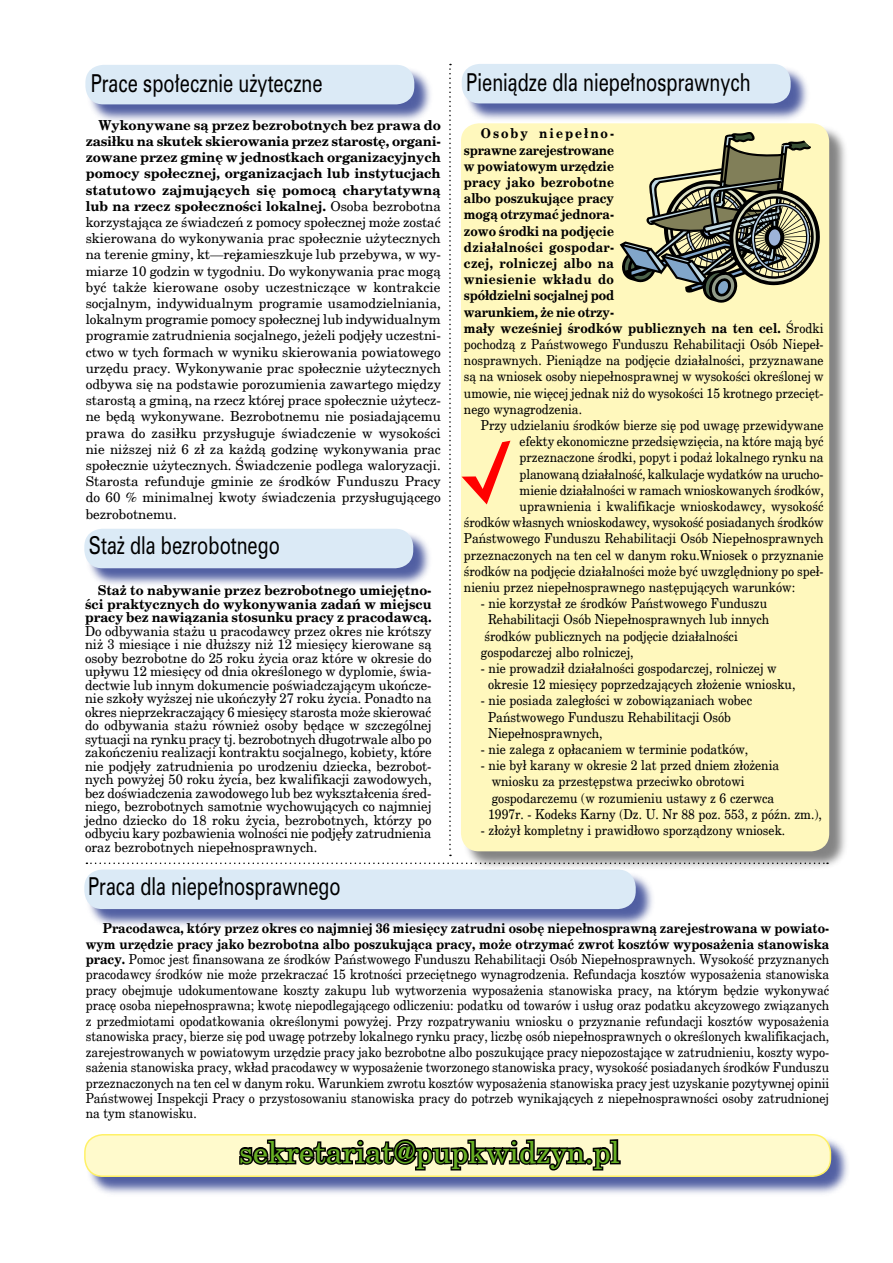
<style>
.page{position:relative;width:893px;height:1263px;background:#fff}
.page>*{position:absolute;margin:0;border:0;box-sizing:border-box;transform-origin:0 0}
.t1{font:30px "New Brunswick";color:#67af23}
.t2{font:22.5px "Zurich PL";color:#000;scale:.75 1}
.t3{font:13.5px/15.5px "New Brunswick";color:#000;scale:.9 1}
.t4{font:13.5px/16.2px "New Brunswick";color:#000;text-align:justify}
.t5{font:13.5px/13.5px "New Brunswick";color:#000;text-align:justify;scale:.96 1}
.t6{font:700 13.5px/16.2px "New Brunswick";color:#000;scale:.9 1}
.t7{font:700 13.5px/13.5px "New Brunswick";color:#000;text-align:justify;scale:.96 1}
.s1{font-weight:700}
.s2{font-weight:400}
</style>
<div class="page">
<div style="left:86px;top:871px;width:570px;height:58px;background:#162983;opacity:.75"></div>
<div style="left:84px;top:869px;width:552px;height:40px;background:#dbeaf6;border-radius:18px"></div>
<div style="left:86px;top:530px;width:348px;height:58px;background:#162983;opacity:.75"></div>
<div style="left:84px;top:529px;width:329px;height:39px;background:#dbeaf6;border-radius:18px"></div>
<div style="left:462px;top:125px;width:387px;height:747px;background:#000;opacity:.49"></div>
<div style="left:461px;top:123px;width:368px;height:728px;background:#fff8bd;border-radius:18px"></div>
<div style="left:87px;top:66px;width:348px;height:59px;background:#162983;opacity:.75"></div>
<div style="left:85px;top:65px;width:329px;height:39px;background:#dbeaf6;border-radius:18px"></div>
<div style="left:463px;top:65px;width:348px;height:59px;background:#162983;opacity:.75"></div>
<div style="left:462px;top:64px;width:329px;height:39px;background:#dbeaf6;border-radius:18px"></div>
<svg style="left:462px;top:441px;width:48px;height:63px"></svg>
<svg style="left:449px;top:64px;width:2px;height:792px"></svg>
<div style="left:86px;top:1134px;width:764px;height:63px;background:#162983;opacity:.75"></div>
<div style="left:85px;top:1135px;width:745px;height:41px;background:#fffacc;border-radius:18px"></div>
<div style="left:84px;top:1134px;width:747px;height:43px;border:2px solid #fff166;border-radius:18px"></div>
<svg style="left:237px;top:1139px;width:385px;height:58px"></svg>
<svg style="left:620px;top:132px;width:200px;height:171px"></svg>
<svg style="left:86px;top:862px;width:742px;height:2px"></svg>
<h2 class="t2" style="left:91px;top:68px;width:311px">Prace społecznie użyteczne</h2>
<h2 class="t2" style="left:466px;top:67px;width:381px">Pieniądze dla niepełnosprawnych</h2>
<p class="t4" style="left:86px;top:117px;width:357px;text-indent:13px"><span class="s1">Wykonywane są przez bezrobotnych bez prawa do zasiłku na skutek skierowania przez starostę, organi&shy;zowane przez gminę w jednostkach organizacyjnych pomocy społecznej, organizacjach lub instytucjach statutowo zajmujących się pomocą charytatywną lub na rzecz społeczności lokalnej.</span> Osoba bezrobotna korzystająca ze świadczeń z pomocy społecznej może zostać skierowana do wykonywania prac społecznie użytecznych na terenie gminy, której zamieszkuje lub przebywa, w wy&shy;miarze 10 godzin w tygodniu. Do wykonywania prac mogą być także kierowane osoby uczestniczące w kontrakcie socjalnym, indywidualnym programie usamodzielniania, lokalnym programie pomocy społecznej lub indywidualnym programie zatrudnienia socjalnego, jeżeli podjęły uczestni&shy;ctwo w tych formach w wyniku skierowania powiatowego urzędu pracy. Wykonywanie prac społecznie użytecznych odbywa się na podstawie porozumienia zawartego między starostą a gminą, na rzecz której prace społecznie użytecz&shy;ne będą wykonywane. Bezrobotnemu nie posiadającemu prawa do zasiłku przysługuje świadczenie w wysokości nie niższej niż 6 zł za każdą godzinę wykonywania prac społecznie użytecznych. Świadczenie podlega waloryzacji.<br>Starosta refunduje gminie ze środków Funduszu Pracy do 60 % minimalnej kwoty świadczenia przysługującego bezrobotnemu.</p>
<p class="t6" style="left:464px;top:125px;width:401px;text-indent:17px">Osoby niepełno-<br>sprawne zarejestrowane<br>w powiatowym urzędzie<br>pracy jako bezrobotne<br>albo poszukujące pracy<br>mogą otrzymać jednora-<br>zowo środki na podjęcie<br>działalności gospodar-<br>czej, rolniczej albo na<br>wniesienie wkładu do<br>spółdzielni socjalnej pod<br>warunkiem, że nie otrzy-<br>mały wcześniej środków publicznych na ten cel. <span class="s2">Środki pochodzą z Państwowego Funduszu Rehabilitacji Osób Niepeł&shy;nosprawnych. Pieniądze na podjęcie działalności, przyznawane są na wniosek osoby niepełnosprawnej w wysokości określonej w umowie, nie więcej jednak niż do wysokości 15 krotnego przecięt&shy;nego wynagrodzenia.</span></p>
<p class="t3" style="left:481px;top:417px;width:382px">Przy udzielaniu środków bierze się pod uwagę przewidywane</p>
<p class="t3" style="left:520px;top:433px;width:339px">efekty ekonomiczne przedsięwzięcia, na które mają być</p>
<p class="t3" style="left:520px;top:449px;width:339px">przeznaczone środki, popyt i podaż lokalnego rynku na</p>
<p class="t3" style="left:520px;top:466px;width:339px">planowaną działalność, kalkulacje wydatków na urucho-</p>
<p class="t3" style="left:520px;top:482px;width:339px">mienie działalności w ramach wnioskowanych środków,</p>
<p class="t3" style="left:520px;top:498px;width:339px">uprawnienia i kwalifikacje wnioskodawcy, wysokość</p>
<p class="t3" style="left:464px;top:514px;width:401px">środków własnych wnioskodawcy, wysokość posiadanych środków</p>
<p class="t3" style="left:464px;top:530px;width:401px">Państwowego Funduszu Rehabilitacji Osób Niepełnosprawnych</p>
<p class="t3" style="left:464px;top:547px;width:401px">przeznaczonych na ten cel w danym roku.Wniosek o przyznanie</p>
<p class="t3" style="left:464px;top:563px;width:401px">środków na podjęcie działalności może być uwzględniony po speł-</p>
<p class="t3" style="left:464px;top:579px;width:369px">nieniu przez niepełnosprawnego następujących warunków:</p>
<p class="t3" style="left:481px;top:595px;width:319px">- nie korzystał ze środków Państwowego Funduszu</p>
<p class="t3" style="left:488px;top:611px;width:314px">Rehabilitacji Osób Niepełnosprawnych lub innych</p>
<p class="t3" style="left:485px;top:628px;width:283px">środków publicznych na podjęcie działalności</p>
<p class="t3" style="left:481px;top:644px;width:171px">gospodarczej albo rolniczej,</p>
<p class="t3" style="left:488px;top:660px;width:343px;line-height:16.2px;text-indent:-7px">- nie prowadził działalności gospodarczej, rolniczej w okresie 12 miesięcy poprzedzających złożenie wniosku,</p>
<p class="t3" style="left:488px;top:692px;width:295px;line-height:16.2px;text-indent:-7px">- nie posiada zaległości w zobowiązaniach wobec<br>Państwowego Funduszu Rehabilitacji Osób<br>Niepełnosprawnych,</p>
<p class="t3" style="left:481px;top:741px;width:298px">- nie zalega z opłacaniem w terminie podatków,</p>
<p class="t3" style="left:488px;top:757px;width:372px;line-height:16.2px;text-indent:-7px">- nie był karany w okresie 2 lat przed dniem złożenia wniosku za przestępstwa przeciwko obrotowi gospodarczemu (w rozumieniu ustawy z 6 czerwca<br>1997r. - Kodeks Karny (Dz. U. Nr 88 poz. 553, z późn. zm.),</p>
<p class="t3" style="left:481px;top:822px;width:340px">- złożył kompletny i prawidłowo sporządzony wniosek.</p>
<h2 class="t2" style="left:89px;top:530px;width:256px">Staż dla bezrobotnego</h2>
<p class="t7" style="left:85px;top:583px;width:363px;text-indent:13px">Staż to nabywanie przez bezrobotnego umiejętno&shy;ści praktycznych do wykonywania zadań w miejscu pracy bez nawiązania stosunku pracy z pracodawcą.</p>
<p class="t5" style="left:85px;top:624px;width:363px">Do odbywania stażu u pracodawcy przez okres nie krótszy niż 3 miesiące i nie dłuższy niż 12 miesięcy kierowane są osoby bezrobotne do 25 roku życia oraz które w okresie do upływu 12 miesięcy od dnia określonego w dyplomie, świa&shy;dectwie lub innym dokumencie poświadczającym ukończe&shy;nie szkoły wyższej nie ukończyły 27 roku życia. Ponadto na okres nieprzekraczający 6 miesięcy starosta może skierować do odbywania stażu również osoby będące w szczególnej sytuacji na rynku pracy tj. bezrobotnych długotrwale albo po zakończeniu realizacji kontraktu socjalnego, kobiety, które nie podjęły zatrudnienia po urodzeniu dziecka, bezrobot&shy;nych powyżej 50 roku życia, bez kwalifikacji zawodowych, bez doświadczenia zawodowego lub bez wykształcenia śred&shy;niego, bezrobotnych samotnie wychowujących co najmniej jedno dziecko do 18 roku życia, bezrobotnych, którzy po odbyciu kary pozbawienia wolności nie podjęły zatrudnienia oraz bezrobotnych niepełnosprawnych.</p>
<h2 class="t2" style="left:88px;top:871px;width:338px">Praca dla niepełnosprawnego</h2>
<p class="t3" style="left:86px;top:920px;width:828px;text-align:justify;text-indent:17px"><span class="s1">Pracodawca, który przez okres co najmniej 36 miesięcy zatrudni osobę niepełnosprawną zarejestrowana w powiato&shy;wym urzędzie pracy jako bezrobotna albo poszukująca pracy, może otrzymać zwrot kosztów wyposażenia stanowiska pracy.</span> Pomoc jest finansowana ze środków Państwowego Funduszu Rehabilitacji Osób Niepełnosprawnych. Wysokość przyznanych pracodawcy środków nie może przekraczać 15 krotności przeciętnego wynagrodzenia. Refundacja kosztów wyposażenia stanowiska pracy obejmuje udokumentowane koszty zakupu lub wytworzenia wyposażenia stanowiska pracy, na którym będzie wykonywać pracę osoba niepełnosprawna; kwotę niepodlegającego odliczeniu: podatku od towarów i usług oraz podatku akcyzowego związanych z przedmiotami opodatkowania określonymi powyżej. Przy rozpatrywaniu wniosku o przyznanie refundacji kosztów wyposażenia stanowiska pracy, bierze się pod uwagę potrzeby lokalnego rynku pracy, liczbę osób niepełnosprawnych o określonych kwalifikacjach, zarejestrowanych w powiatowym urzędzie pracy jako bezrobotne albo poszukujące pracy niepozostające w zatrudnieniu, koszty wypo&shy;sażenia stanowiska pracy, wkład pracodawcy w wyposażenie tworzonego stanowiska pracy, wysokość posiadanych środków Funduszu przeznaczonych na ten cel w danym roku. Warunkiem zwrotu kosztów wyposażenia stanowiska pracy jest uzyskanie pozytywnej opinii Państwowej Inspekcji Pracy o przystosowaniu stanowiska pracy do potrzeb wynikających z niepełnosprawności osoby zatrudnionej na tym stanowisku.</p>
<h1 class="t1" style="left:239px;top:1133px;width:382px">sekretariat@pupkwidzyn.pl</h1>
</div>
